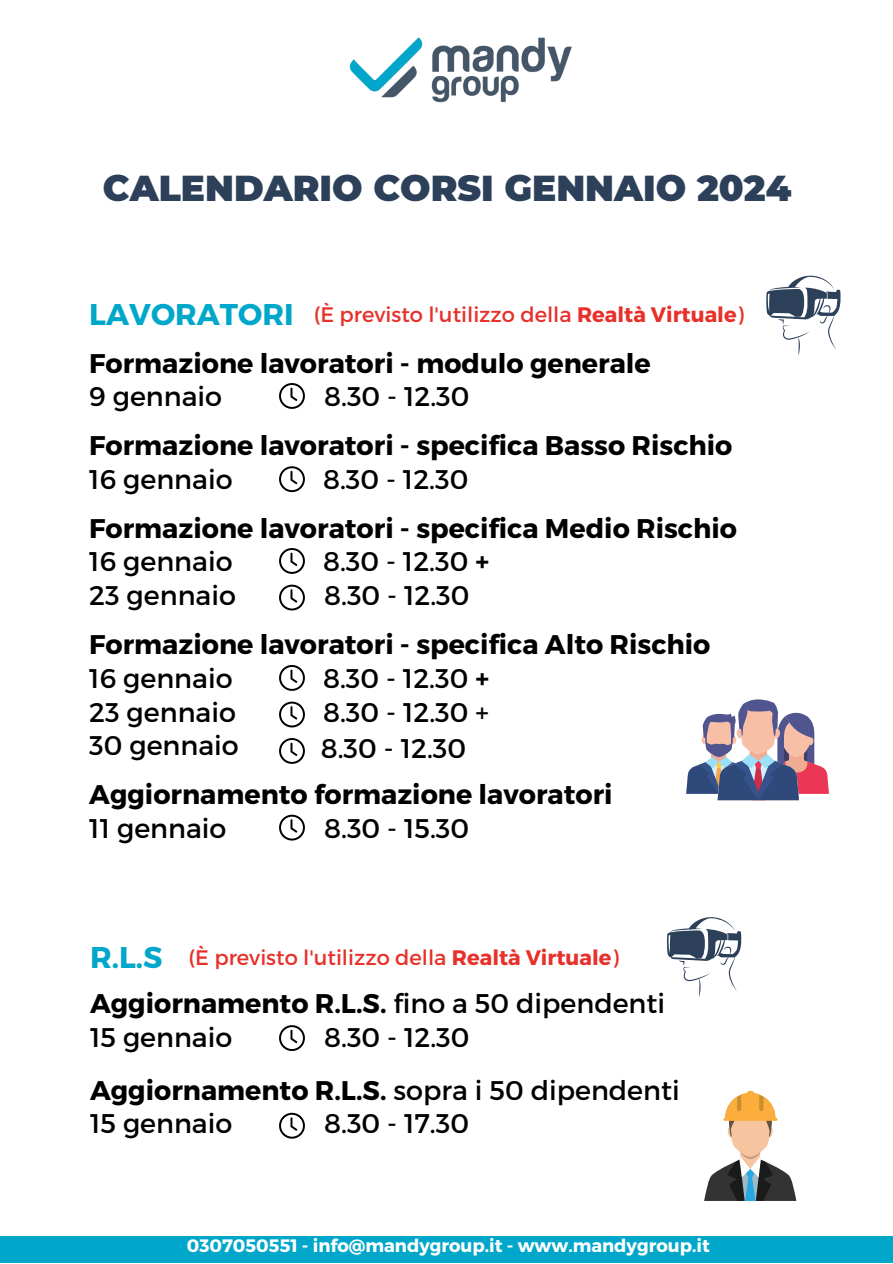
<style>
.page{position:relative;width:893px;height:1264px;background:#fff}
.page>*{position:absolute;margin:0;border:0;box-sizing:border-box;transform-origin:0 0}
.t1{font:900 36px "Montserrat";color:#2d4059}
.t2{font:700 30px "Montserrat";color:#00a7cb}
.t3{font:700 27px "Montserrat";color:#000}
.t4{font:27px "Montserrat";color:#000}
.t5{font:21px "Montserrat";color:#e7302a}
.t6{font:700 18px "Montserrat";color:#fff}
.s1{font-weight:700}
.s2{font-weight:400}
</style>
<div class="page">
<svg style="left:686px;top:699px;width:142px;height:101px"></svg>
<div style="left:0;top:1236px;width:892px;height:26px;background:#00a7cb"></div>
<img style="left:349px;top:37px;width:223px;height:66px">
<svg style="left:766px;top:275px;width:74px;height:80px"></svg>
<svg style="left:667px;top:917px;width:74px;height:79px"></svg>
<svg style="left:704px;top:1093px;width:92px;height:107px"></svg>
<div style="left:746px;top:1090px;width:8px;height:7px;background:#fbae3c;border-radius:3px"></div>
<svg style="left:279px;top:383px;width:26px;height:26px"></svg>
<svg style="left:279px;top:466px;width:26px;height:26px"></svg>
<svg style="left:279px;top:548px;width:26px;height:26px"></svg>
<svg style="left:279px;top:584px;width:26px;height:26px"></svg>
<svg style="left:279px;top:665px;width:26px;height:26px"></svg>
<svg style="left:279px;top:701px;width:26px;height:26px"></svg>
<svg style="left:279px;top:814px;width:26px;height:26px"></svg>
<svg style="left:279px;top:1025px;width:26px;height:25px"></svg>
<svg style="left:279px;top:1112px;width:26px;height:26px"></svg>
<svg style="left:279px;top:738px;width:26px;height:26px"></svg>
<p class="t1" style="left:103px;top:166px;width:690px">CALENDARIO CORSI GENNAIO 2024</p>
<p class="t2" style="left:89px;top:294px;width:206px">LAVORATORI</p>
<p class="t5" style="left:314px;top:301px;width:431px">(È previsto l'utilizzo della <span class="s1">Realtà Virtuale</span>)</p>
<p class="t3" style="left:89px;top:345px;width:563px">Formazione lavoratori - modulo generale</p>
<p class="t4" style="left:89px;top:379px;width:134px">9 gennaio</p>
<p class="t4" style="left:324px;top:379px;width:147px">8.30 - 12.30</p>
<p class="t3" style="left:89px;top:427px;width:644px">Formazione lavoratori - specifica Basso Rischio</p>
<p class="t4" style="left:89px;top:461px;width:145px">16 gennaio</p>
<p class="t4" style="left:323px;top:461px;width:147px">8.30 - 12.30</p>
<p class="t3" style="left:89px;top:510px;width:649px">Formazione lavoratori - specifica Medio Rischio</p>
<p class="t4" style="left:89px;top:544px;width:145px">16 gennaio</p>
<p class="t4" style="left:323px;top:544px;width:167px">8.30 - 12.30 <span class="s1">+</span></p>
<p class="t4" style="left:89px;top:578px;width:148px">23 gennaio</p>
<p class="t4" style="left:324px;top:578px;width:147px">8.30 - 12.30</p>
<p class="t3" style="left:89px;top:627px;width:622px">Formazione lavoratori - specifica Alto Rischio</p>
<p class="t4" style="left:89px;top:660px;width:145px">16 gennaio</p>
<p class="t4" style="left:323px;top:660px;width:167px">8.30 - 12.30 <span class="s1">+</span></p>
<p class="t4" style="left:89px;top:694px;width:148px">23 gennaio</p>
<p class="t4" style="left:89px;top:728px;width:151px">30 gennaio</p>
<p class="t4" style="left:323px;top:695px;width:167px">8.30 - 12.30 +</p>
<p class="t4" style="left:321px;top:731px;width:147px">8.30 - 12.30</p>
<p class="t3" style="left:89px;top:777px;width:525px">Aggiornamento formazione lavoratori</p>
<p class="t4" style="left:89px;top:810px;width:139px">11 gennaio</p>
<p class="t4" style="left:324px;top:810px;width:146px">8.30 - 15.30</p>
<p class="t2" style="left:90px;top:937px;width:74px">R.L.S</p>
<p class="t5" style="left:188px;top:943px;width:431px">(È previsto l'utilizzo della <span class="s1">Realtà Virtuale</span>)</p>
<p class="t3" style="left:90px;top:986px;width:576px">Aggiornamento R.L.S. <span class="s2">fino a 50 dipendenti</span></p>
<p class="t4" style="left:90px;top:1019px;width:144px">15 gennaio</p>
<p class="t4" style="left:324px;top:1019px;width:147px">8.30 - 12.30</p>
<p class="t3" style="left:90px;top:1072px;width:591px">Aggiornamento R.L.S. <span class="s2">sopra i 50 dipendenti</span></p>
<p class="t4" style="left:90px;top:1106px;width:144px">15 gennaio</p>
<p class="t4" style="left:324px;top:1106px;width:146px">8.30 - 17.30</p>
<p class="t6" style="left:187px;top:1234px;width:524px">0307050551 - info@mandygroup.it - www.mandygroup.it</p>
</div>
